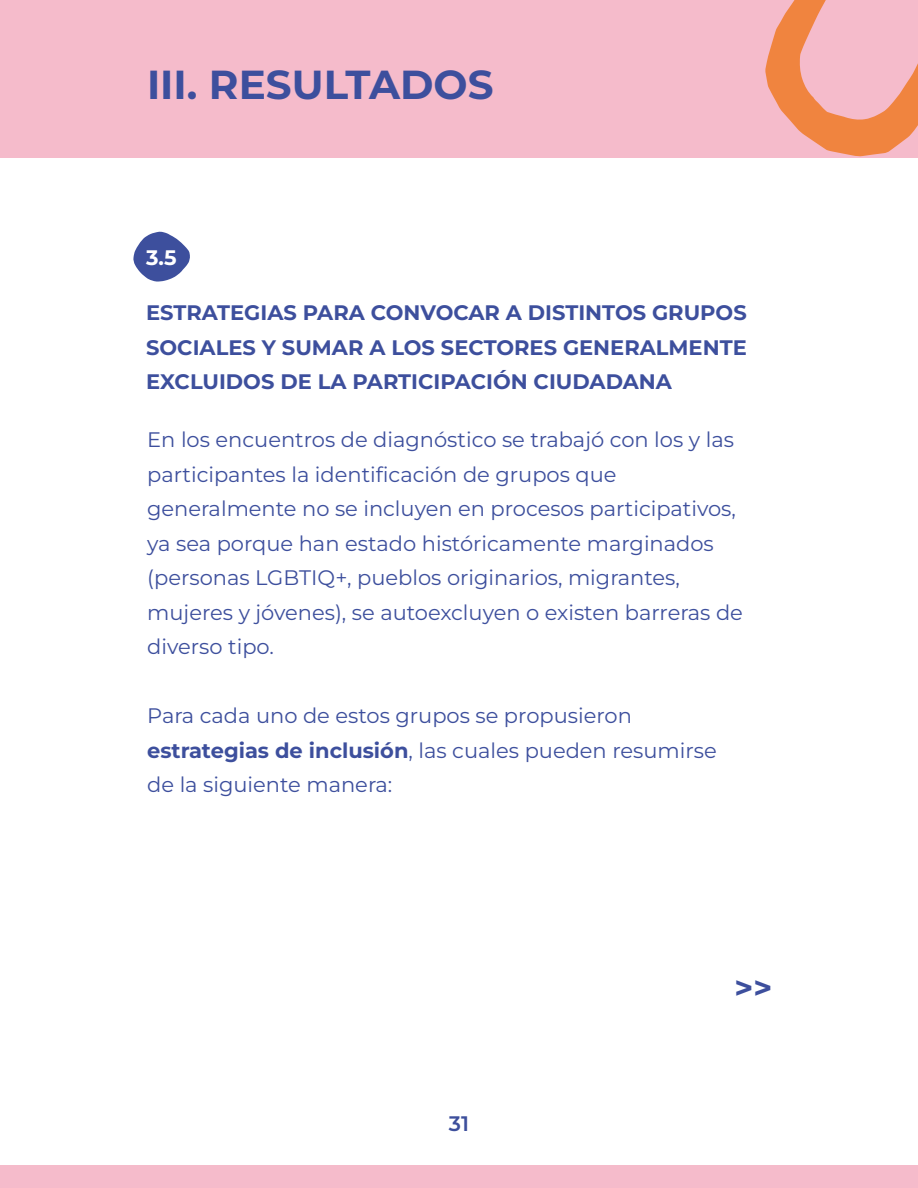
<style>
.page{position:relative;width:918px;height:1188px;background:#fff}
.page>*{position:absolute;margin:0;border:0;box-sizing:border-box;transform-origin:0 0}
.t1{font:700 40.5px "Montserrat";color:#3d4f9d}
.t2{font:700 31.5px "Montserrat";color:#3d4f9d}
.t3{font:100 21px/34.5px "Montserrat";color:#3d4f9d}
.t4{font:700 21px/34.5px "Montserrat";color:#3d4f9d;text-align:justify}
.t5{font:700 21px "Montserrat";color:#fff}
.t6{font:600 21px "Montserrat";color:#3d4f9c}
.s1{font-weight:700}
</style>
<div class="page">
<div style="left:0;top:0;width:918px;height:158px;background:#f5bbcb"></div>
<svg style="left:765px;top:0;width:153px;height:157px"></svg>
<div style="left:0;top:1165px;width:918px;height:23px;background:#f5bbcb"></div>
<svg style="left:133px;top:232px;width:57px;height:50px"></svg>
<h1 class="t1" style="left:147px;top:57px;width:348px">III. RESULTADOS</h1>
<p class="t5" style="left:146px;top:243px;width:32px">3.5</p>
<p class="t4" style="left:146px;top:295px;width:602px">ESTRATEGIAS PARA CONVOCAR A DISTINTOS GRUPOS SOCIALES Y SUMAR A LOS SECTORES GENERALMENTE EXCLUIDOS DE LA PARTICIPACIÓN CIUDADANA</p>
<p class="t3" style="left:147px;top:422px;width:597px">En los encuentros de diagnóstico se trabajó con los y las participantes la identificación de grupos que generalmente no se incluyen en procesos participativos, ya sea porque han estado históricamente marginados (personas LGBTIQ+, pueblos originarios, migrantes, mujeres y jóvenes), se autoexcluyen o existen barreras de diverso tipo.</p>
<p class="t3" style="left:147px;top:698px;width:571px">Para cada uno de estos grupos se propusieron <span class="s1">estrategias de inclusión</span>, las cuales pueden resumirse de la siguiente manera:</p>
<p class="t6" style="left:449px;top:1110px;width:22px">31</p>
<h2 class="t2" style="left:735px;top:966px;width:39px">&gt;&gt;</h2>
</div>
